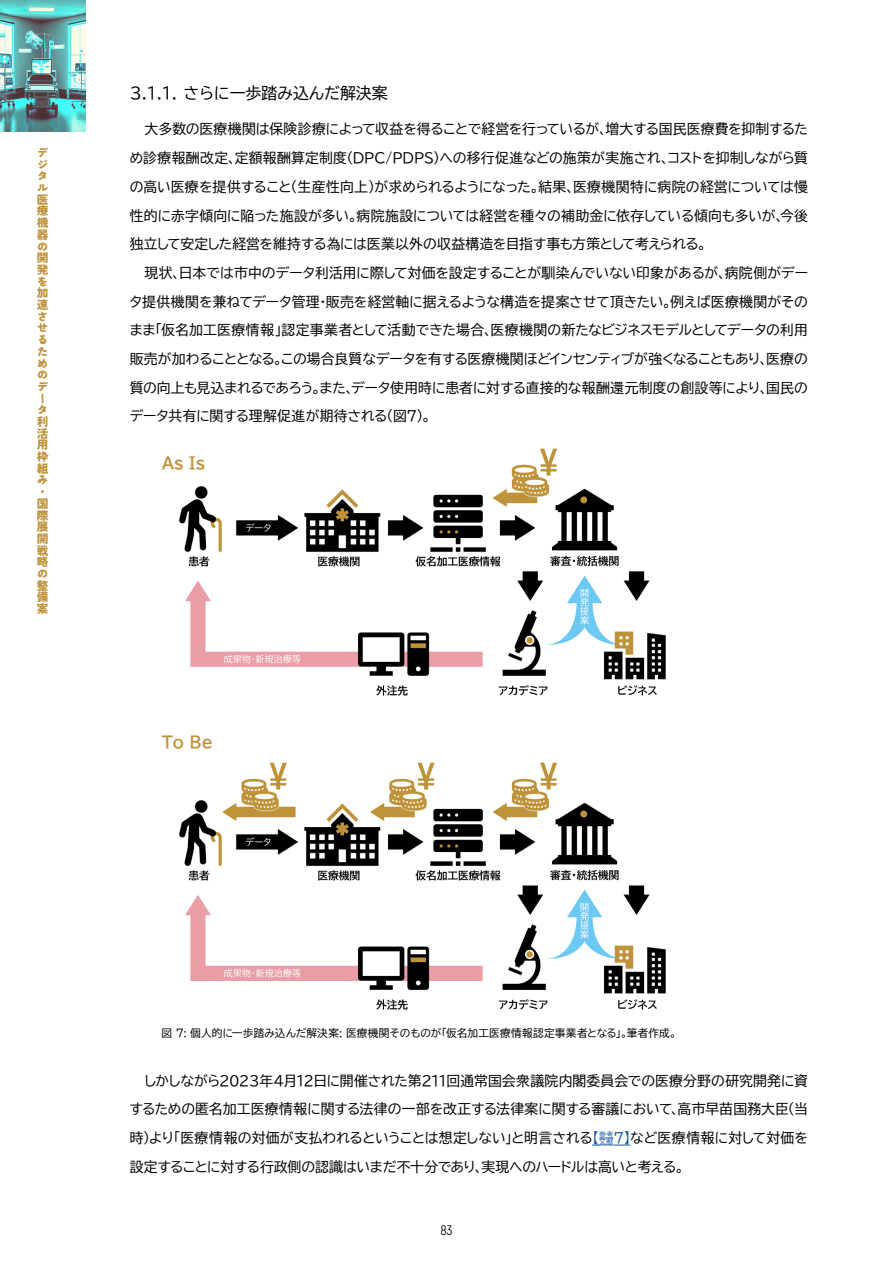
<style>
.page{position:relative;width:893px;height:1263px;background:#fff}
.page>*{position:absolute;margin:0;border:0;box-sizing:border-box;transform-origin:0 0}
.t1{font:15.9px "BIZ UDP Gothic";color:#000}
.t2{font:15.9px "BIZ UDP Gothic Bold";color:#bf933b}
.段落スタイル_1{font:13.8px/28.7px "BIZ UDP Gothic";letter-spacing:-.005em;color:#000;text-align:justify}
.段落スタイル_1-2{font:13.8px "BIZ UDP Gothic";letter-spacing:.015em;color:#000}
.t3{font:13.8px "Akrobat";color:#000}
.t4{font:900 11.7px/11.7px "Tsunagi Gothic";color:#bf933b;text-align:justify}
.t5{font:10.65px "BIZ UDP Gothic";letter-spacing:.015em;color:#000}
.段落スタイル_1-3{font:6.9px "BIZ UDP Gothic";color:#15599f}
.s1{color:#15599f}
</style>
<div class="page">
<img style="left:0;top:0;width:85px;height:131px">
<svg style="left:599px;top:1138px;width:14px;height:1px"></svg>
<svg style="left:592px;top:1145px;width:38px;height:1px"></svg>
<img style="left:179px;top:448px;width:487px;height:248px">
<img style="left:179px;top:762px;width:487px;height:248px">
<p class="t4" style="left:37px;top:146px;width:13px;text-align:left">デジタル医療機器の開発を加速させるためのデータ利活用枠組み</p>
<p class="t4" style="left:37px;top:486px;width:9px">・</p>
<p class="t4" style="left:37px;top:497px;width:13px">国際展開戦略の整備案</p>
<p class="t1" style="left:130px;top:85px;width:259px">3.1.1. さらに一歩踏み込んだ解決案</p>
<p class="段落スタイル_1" style="left:130px;top:115px;width:680px;text-indent:15px">大多数の医療機関は保険診療によって収益を得ることで経営を行っているが、増大する国民医療費を抑制するため診療報酬改定、定額報酬算定制度（DPC/PDPS）への移行促進などの施策が実施され、コストを抑制しながら質の高い医療を提供すること（生産性向上）が求められるようになった。結果、医療機関特に病院の経営については慢性的に赤字傾向に陥った施設が多い。病院施設については経営を種々の補助金に依存している傾向も多いが今後</p>
<p class="段落スタイル_1" style="left:775px;top:201px;width:10px">、</p>
<p class="段落スタイル_1" style="left:130px;top:230px;width:578px">独立して安定した経営を維持する為には医業以外の収益構造を目指す事も方策として考えられる。</p>
<p class="段落スタイル_1" style="left:130px;top:258px;width:680px;text-indent:15px">現状、日本では市中のデータ利活用に際して対価を設定することが馴染んでいない印象があるが、病院側がデータ提供機関を兼ねてデータ管理・販売を経営軸に据えるような構造を提案させて頂きたい。例えば医療機関がそのまま「仮名加工医療情報」認定事業者として活動できた場合、医療機関の新たなビジネスモデルとしてデータの利用販売が加わることとなる。この場合良質なデータを有する医療機関ほどインセンティブが強くなることもあり、医療の質の向上も見込まれるであろう。またデータ使用時に患者に対する直接的な報酬還元制度の創設等により、国民の</p>
<p class="段落スタイル_1" style="left:130px;top:373px;width:302px;text-indent:216px">、<br>データ共有に関する理解促進が期待される図( 7 。(</p>
<p class="t2" style="left:162px;top:454px;width:45px">As Is</p>
<p class="t2" style="left:162px;top:734px;width:52px">To Be</p>
<p class="t5" style="left:162px;top:1027px;width:516px">図 7: 個人的に一歩踏み込んだ解決案: 医療機関そのものが「仮名加工医療情報認定事業者となる」。筆者作成。</p>
<p class="段落スタイル_1" style="left:130px;top:1066px;width:680px;text-indent:15px">しかしながら2023年4月12日に開催された第211回通常国会衆議院内閣委員会での医療分野の研究開発に資するための匿名加工医療情報に関する法律の一部を改正する法律案に関する審議において、高市早苗国務大臣当(時)より「医療情報の対価が支払われるということは想定しない」と明言される<span class="s1">【</span></p>
<p class="段落スタイル_1-3" style="left:599px;top:1131px;width:16px">参考</p>
<p class="段落スタイル_1-2" style="left:613px;top:1131px;width:196px"><span class="s1">7】</span>など医療情報に対して対価を</p>
<p class="段落スタイル_1-3" style="left:599px;top:1138px;width:16px">文献</p>
<p class="段落スタイル_1" style="left:130px;top:1152px;width:556px">設定することに対する行政側の認識はいまだ不十分であり、実現へのハードルは高いと考える。</p>
<p class="t3" style="left:440px;top:1222px;width:13px">83</p>
</div>
